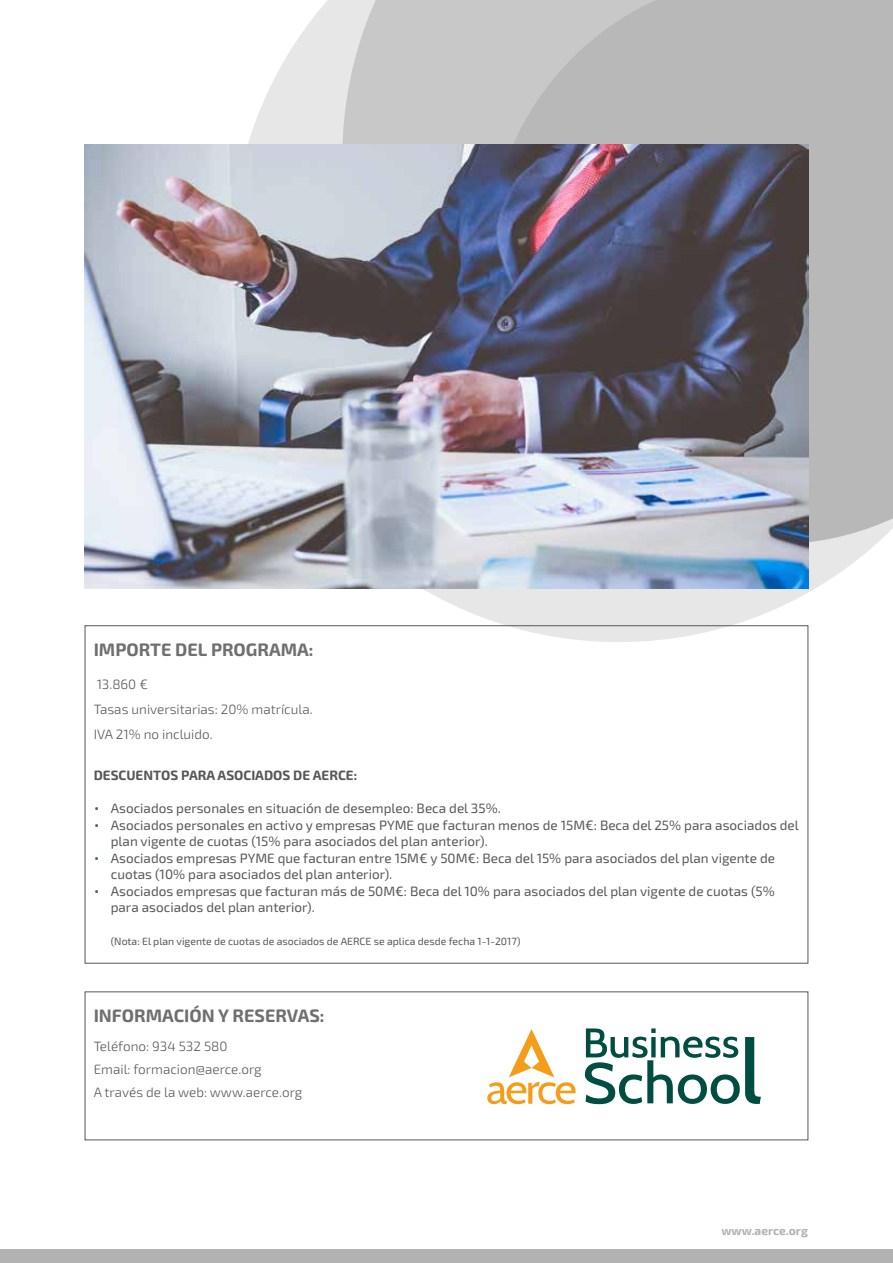
<style>
.page{position:relative;width:893px;height:1263px;background:#fff}
.page>*{position:absolute;margin:0;border:0;box-sizing:border-box;transform-origin:0 0}
.t1{font:700 18px "Exo 2";color:#706f6f}
.t2{font:13.5px/16.5px "Exo 2";color:#575756}
.t3{font:300 13.5px/23.1px "Exo 2";color:#575756}
.t4{font:700 13.5px "Exo 2";color:#575756}
.t5{font:700 12px "Exo 2";color:#b3b2b2}
.t6{font:10.5px "Exo 2";color:#575756}
.s1{font-weight:300;font-size:16.5px;color:#39665d}
</style>
<div class="page">
<div style="left:0;top:1249px;width:893px;height:14px;background:#b3b2b2"></div>
<svg style="left:232px;top:0;width:644px;height:642px"></svg>
<svg style="left:342px;top:0;width:147px;height:145px;background:#cacaca"></svg>
<svg style="left:489px;top:0;width:404px;height:544px;background:#bab9b9"></svg>
<img style="left:85px;top:145px;width:723px;height:444px">
<svg style="left:585px;top:1028px;width:176px;height:76px"></svg>
<svg style="left:487px;top:1029px;width:89px;height:75px"></svg>
<h1 class="t1" style="left:94px;top:638px;width:221px">IMPORTE DEL PROGRAMA:</h1>
<p class="t3" style="left:94px;top:671px;width:220px;line-height:25px">13.860 €<br>Tasas universitarias: 20% matrícula.<br>IVA 21% no incluido.</p>
<p class="t4" style="left:94px;top:767px;width:265px">DESCUENTOS PARA ASOCIADOS DE AERCE:</p>
<p class="t2" style="left:94px;top:800px;width:409px"><span class="s1">•</span> Asociados personales en situación de desempleo: Beca del 35%.</p>
<p class="t2" style="left:111px;top:817px;width:690px;text-indent:-17px"><span class="s1">•</span> Asociados personales en activo y empresas PYME que facturan menos de 15M€: Beca del 25% para asociados del plan vigente de cuotas (15% para asociados del plan anterior).</p>
<p class="t2" style="left:111px;top:850px;width:666px;text-indent:-17px"><span class="s1">•</span> Asociados empresas PYME que facturan entre 15M€ y 50M€: Beca del 15% para asociados del plan vigente de cuotas (10% para asociados del plan anterior).</p>
<p class="t2" style="left:111px;top:883px;width:666px;text-indent:-17px"><span class="s1">•</span> Asociados empresas que facturan más de 50M€: Beca del 10% para asociados del plan vigente de cuotas (5% para asociados del plan anterior).</p>
<p class="t6" style="left:111px;top:935px;width:411px">(Nota: El plan vigente de cuotas de asociados de AERCE se aplica desde fecha 1-1-2017)</p>
<h1 class="t1" style="left:94px;top:1004px;width:232px">INFORMACIÓN Y RESERVAS:</h1>
<p class="t3" style="left:94px;top:1035px;width:210px">Teléfono: 934 532 580<br>Email: formacion@aerce.org<br>A través de la web: www.aerce.org</p>
<p class="t5" style="left:721px;top:1224px;width:88px">www.aerce.org</p>
</div>
